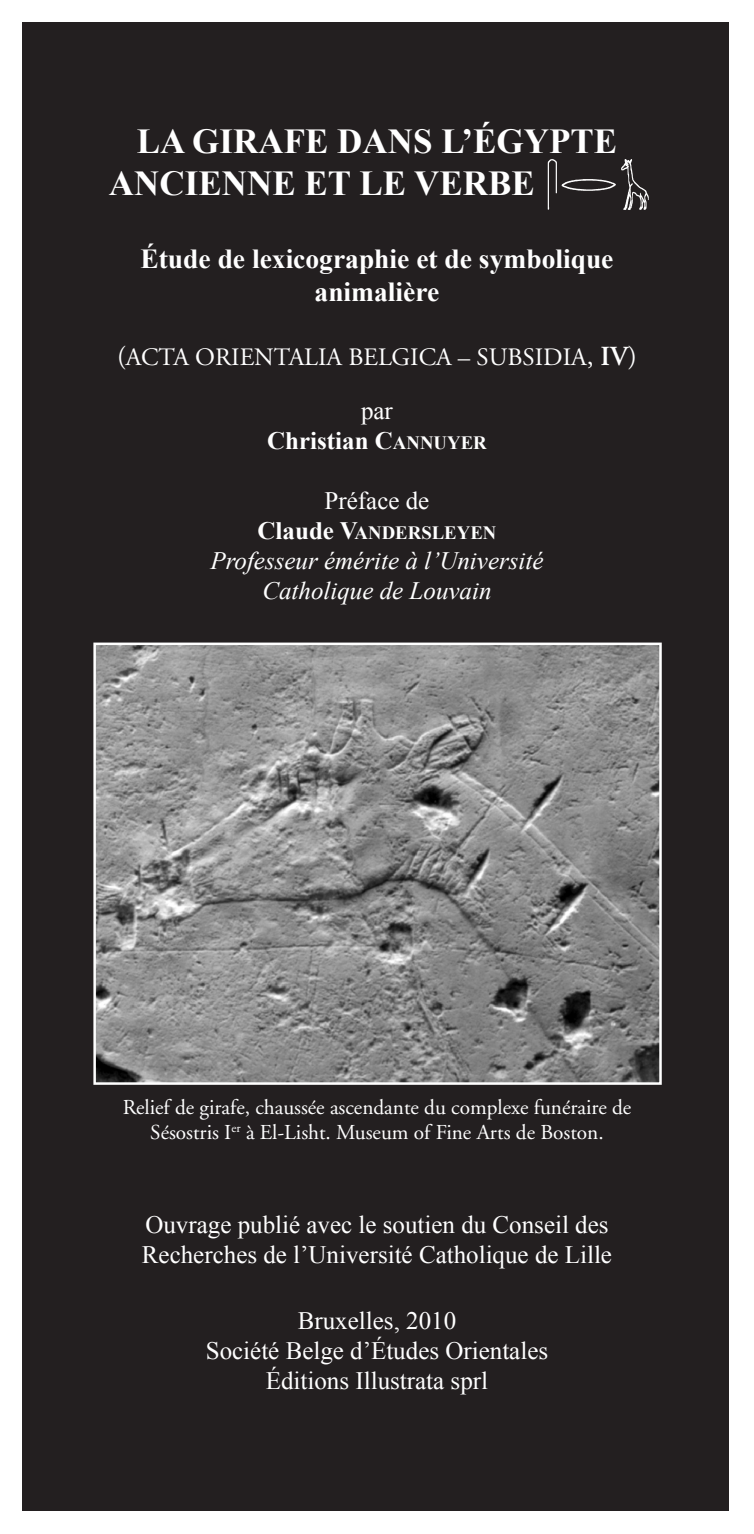
<style>
.page{position:relative;width:754px;height:1534px;background:#fff}
.page>*{position:absolute;margin:0;border:0;box-sizing:border-box;transform-origin:0 0}
.t1{font:700 35px/42px "Times New Roman";color:#fff}
.t2{font:700 27.5px/33px "Times New Roman";color:#fff;text-align:center}
.t3{font:25px/30px "Times New Roman";color:#fff}
.t4{font:italic 25px/30px "Times New Roman";color:#fff;text-align:center}
.t5{font:25px "Adobe Garamond";color:#fff}
.t6{font:700 25px/29.5px "Times New Roman";color:#fff;text-align:center}
.t7{font:21.25px/25.5px "Adobe Garamond";color:#fff;text-align:center}
.t8{font:700 18.75px "Times New Roman";color:#fff}
.s1{font-size:27.5px}
.s2{font-weight:600;font-size:27.5px}
.s3{font-weight:400}
.s4{font-size:18.75px}
.s5{font-size:25px}
</style>
<div class="page">
<div style="left:22px;top:23px;width:707px;height:1488px;background:#231f20"></div>
<img style="left:96px;top:645px;width:562px;height:436px">
<div style="left:93px;top:642px;width:568px;height:442px;border:2px solid #fff"></div>
<img style="left:547px;top:159px;width:102px;height:51px">
<h1 class="t1" style="left:109px;top:120px;width:509px;text-indent:28px">LA GIRAFE DANS L’ÉGYPTE<br>ANCIENNE ET LE VERBE</h1>
<p class="t2" style="left:140px;top:242px;width:474px">Étude de lexicographie et de symbolique animalière</p>
<p class="t5" style="left:117px;top:347px;width:521px"><span class="s1">(</span>ACTA ORIENTALIA BELGICA – SUBSIDIA<span class="s1">,</span> <span class="s2">IV</span><span class="s1">)</span></p>
<p class="t6" style="left:267px;top:396px;width:221px"><span class="s3">par<br></span>Christian C<span class="s4">ANNuYER</span></p>
<p class="t3" style="left:324px;top:486px;width:106px">Préface de</p>
<p class="t8" style="left:257px;top:522px;width:240px"><span class="s5">Claude V</span>ANDERSLEYEN</p>
<p class="t4" style="left:210px;top:546px;width:335px">Professeur émérite à l’Université<br>Catholique de Louvain</p>
<p class="t7" style="left:123px;top:1095px;width:510px">Relief de girafe, chaussée ascendante du complexe funéraire de<br>Sésostris I<sup>er</sup> à El-Lisht. Museum of Fine Arts de Boston.</p>
<p class="t3" style="left:142px;top:1209px;width:471px">Ouvrage publié avec le soutien du Conseil des<br>Recherches de l’Université Catholique de Lille</p>
<p class="t3" style="left:206px;top:1305px;width:344px;text-align:center">Bruxelles, 2010<br>Société Belge d’Études Orientales<br>Éditions Illustrata sprl</p>
</div>
